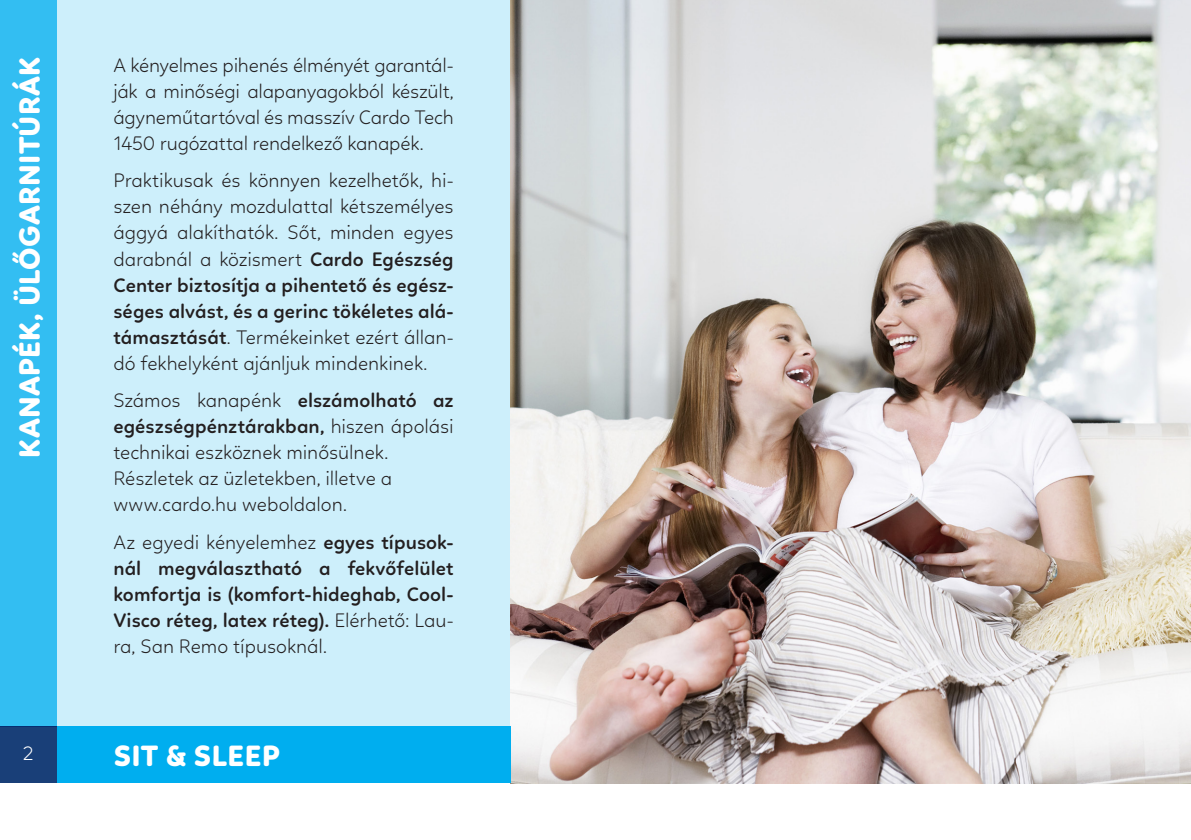
<style>
.page{position:relative;width:1191px;height:840px;background:#fff}
.page>*{position:absolute;margin:0;border:0;box-sizing:border-box;transform-origin:0 0}
.Text_Run{font:800 30px "Linotte";letter-spacing:.005em;color:#fff}
.Text_Run-2{font:300 20px/26px "Linotte";color:#231f20;text-align:justify}
.Text_Run-3{font:600 20px/26px "Linotte";letter-spacing:.005em;color:#231f20;text-align:justify}
.Text_Run-4{font:300 20px "Linotte";color:#fff}
.s1{font-weight:600}
.s2{font-weight:300}
</style>
<div class="page">
<div style="left:0;top:726px;width:57px;height:56px;background:#193f78"></div>
<div style="left:0;top:0;width:57px;height:726px;background:#33bef2"></div>
<div style="left:57px;top:0;width:453px;height:782px;background:#cdeffb"></div>
<img style="left:510px;top:0;width:681px;height:782px">
<div style="left:57px;top:726px;width:453px;height:56px;background:#00aeef"></div>
<p class="Text_Run" style="left:12px;top:457px;width:402px;rotate:-90deg">KANAPÉK, ÜLŐGARNITÚRÁK</p>
<p class="Text_Run-2" style="left:113px;top:52px;width:342px">A kényelmes pihenés élményét garantál&shy;ják a minőségi alapanyagokból készült, ágyneműtartóval és masszív Cardo Tech 1450 rugózattal rendelkező kanapék.</p>
<p class="Text_Run-2" style="left:113px;top:167px;width:342px">Praktikusak és könnyen kezelhetők, hi&shy;szen néhány mozdulattal kétszemélyes ággyá alakíthatók. Sőt, minden egyes darabnál a közismert <span class="s1">Cardo Egészség Center biztosítja a pihentető és egész&shy;séges alvást, és a gerinc tökéletes alá&shy;támasztását</span>. Termékeinket ezért állan&shy;dó fekhelyként ajánljuk mindenkinek.</p>
<p class="Text_Run-2" style="left:113px;top:387px;width:342px">Számos kanapénk <span class="s1">elszámolható az egészségpénztárakban,</span> hiszen ápolási technikai eszköznek minősülnek.</p>
<p class="Text_Run-2" style="left:113px;top:465px;width:280px">Részletek az üzletekben, illetve a</p>
<p class="Text_Run-2" style="left:113px;top:491px;width:235px">www.cardo.hu weboldalon.</p>
<p class="Text_Run-3" style="left:113px;top:528px;width:342px"><span class="s2">Az egyedi kényelemhez</span> egyes típusok&shy;nál megválasztható a fekvőfelület komfortja is (komfort-hideghab, Cool-Visco réteg, latex réteg). <span class="s2">Elérhető: Lau&shy;ra, San Remo típusoknál.</span></p>
<p class="Text_Run-4" style="left:23px;top:741px;width:12px">2</p>
<p class="Text_Run" style="left:114px;top:737px;width:167px">SIT &amp; SLEEP</p>
</div>
